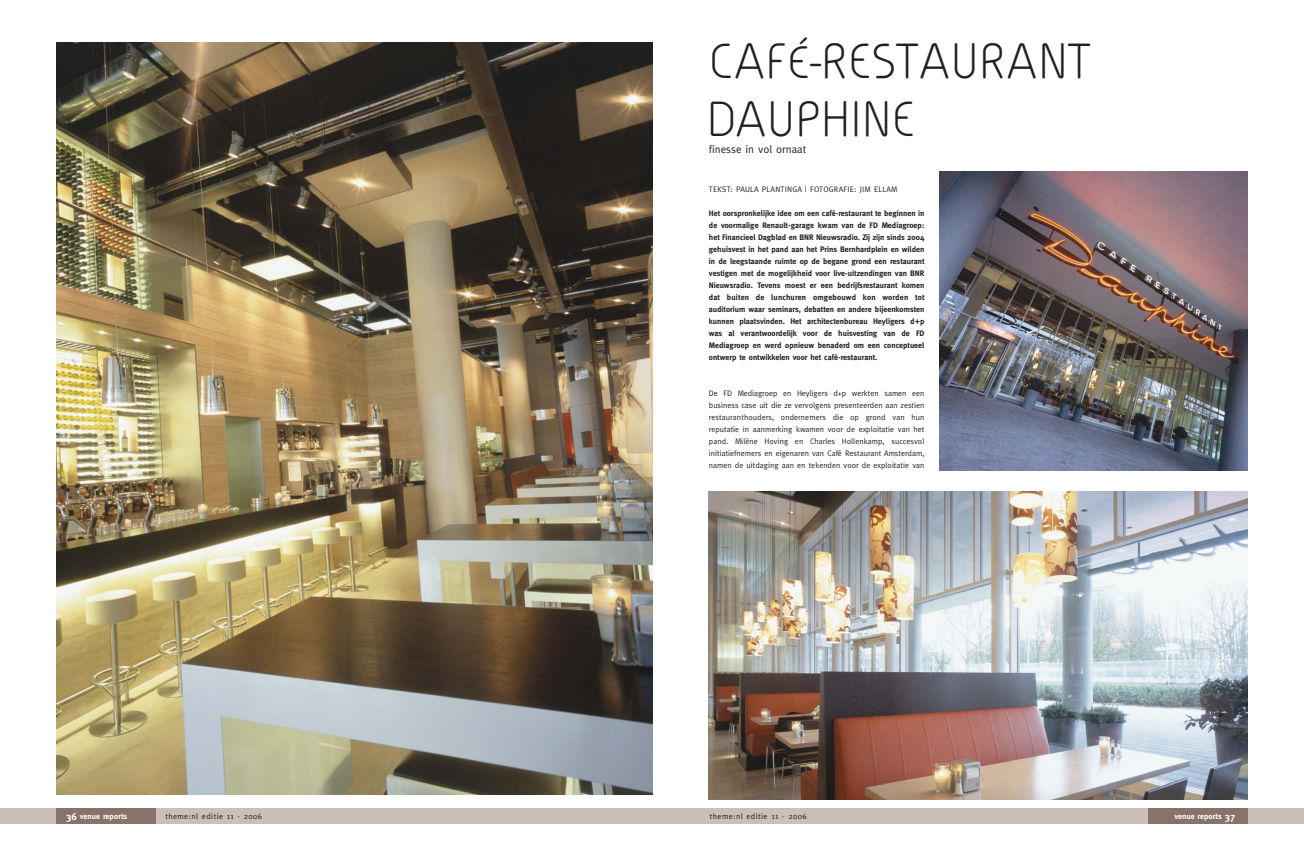
<style>
.page{position:relative;width:1304px;height:842px;background:#fff}
.page>*{position:absolute;margin:0;border:0;box-sizing:border-box;transform-origin:0 0}
.t1{font:49px/58.8px "Cineplex LT";color:#231f20}
.t2{font:11px "Meta";color:#231f20}
.t3{font:700 8px/12px "Meta";color:#231f20;text-align:justify}
.t4{font:8px/12px "Meta";letter-spacing:.025em;color:#231f20;text-align:justify}
.t5{font:8px "Meta";letter-spacing:.055em;color:#231f20}
.t6{font:700 8px "Meta";color:#fff}
.s1{font-size:10px}
</style>
<div class="page">
<img style="left:0;top:42px;width:1303px;height:782px">
<p class="t6" style="left:66px;top:812px;width:63px"><span class="s1">36</span> venue reports</p>
<p class="t5" style="left:165px;top:812px;width:98px">theme:nl editie 11 - 2006</p>
<h1 class="t1" style="left:709px;top:40px;width:383px">CAFÉ-RESTAURANT<br>DAUPHINE</h1>
<h2 class="t2" style="left:709px;top:144px;width:99px">finesse in vol ornaat</h2>
<p class="t4" style="left:709px;top:183px;width:190px">TEKST: PAULA PLANTINGA | FOTOGRAFIE: JIM ELLAM</p>
<p class="t3" style="left:709px;top:207px;width:217px">Het oorspronkelijke idee om een café-restaurant te beginnen in de voormalige Renault-garage kwam van de FD Mediagroep: het Financieel Dagblad en BNR Nieuwsradio. Zij zijn sinds 2004 gehuisvest in het pand aan het Prins Bernhardplein en wilden in de leegstaande ruimte op de begane grond een restaurant vestigen met de mogelijkheid voor live-uitzendingen van BNR Nieuwsradio. Tevens moest er een bedrijfsrestaurant komen dat buiten de lunchuren omgebouwd kon worden tot auditorium waar seminars, debatten en andere bijeenkomsten kunnen plaatsvinden. Het architectenbureau Heyligers d+p was al verantwoordelijk voor de huisvesting van de FD Mediagroep en werd opnieuw benaderd om een conceptueel ontwerp te ontwikkelen voor het café-restaurant.</p>
<p class="t4" style="left:709px;top:387px;width:217px">De FD Mediagroep en Heyligers d+p werkten samen een business case uit die ze vervolgens presenteerden aan zestien restauranthouders, ondernemers die op grond van hun reputatie in aanmerking kwamen voor de exploitatie van het pand. Milène Hoving en Charles Hollenkamp, succesvol initiatiefnemers en eigenaren van Café Restaurant Amsterdam, namen de uitdaging aan en tekenden voor de exploitatie van</p>
<p class="t5" style="left:710px;top:812px;width:98px">theme:nl editie 11 - 2006</p>
<p class="t6" style="left:1174px;top:812px;width:63px">venue reports <span class="s1">37</span></p>
</div>
